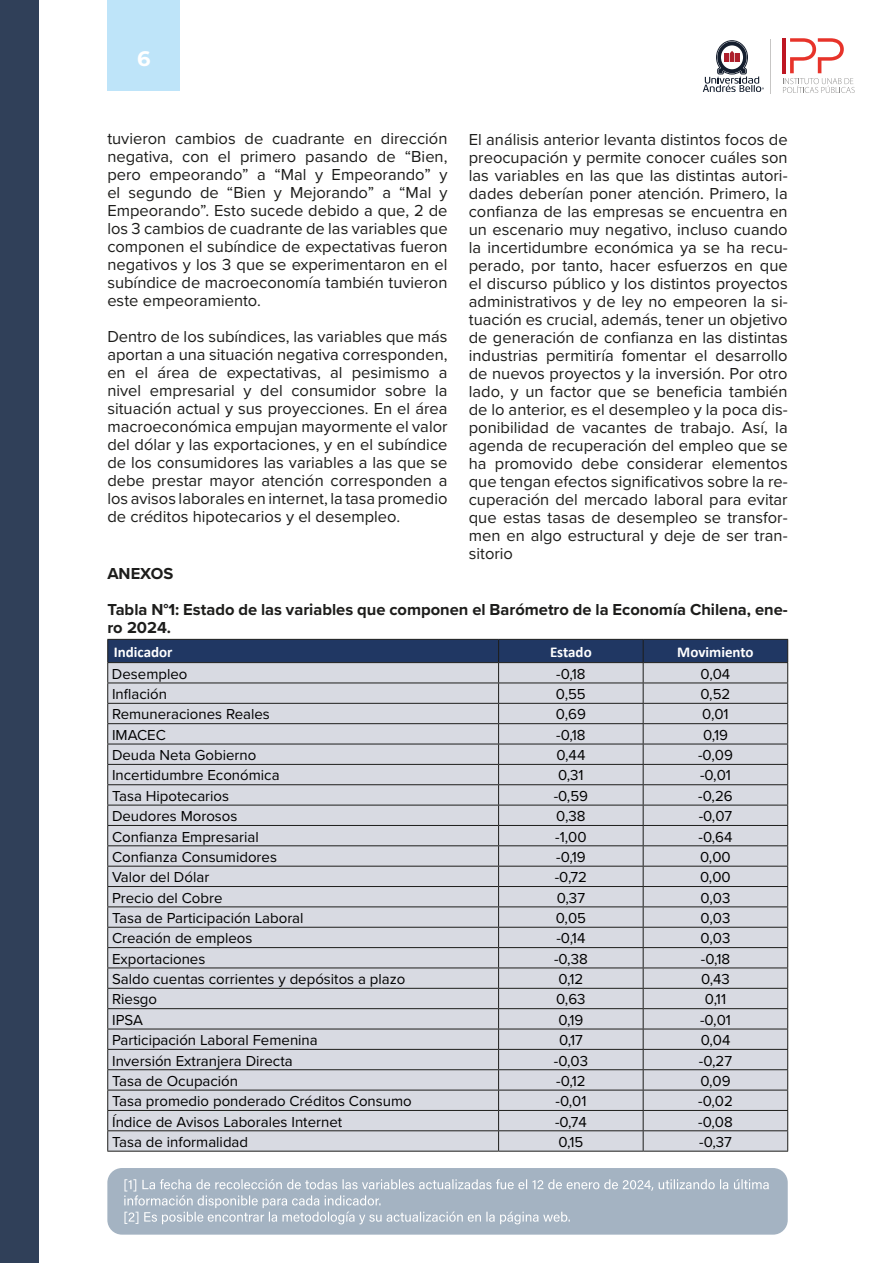
<style>
.page{position:relative;width:893px;height:1263px;background:#fff}
.page>*{position:absolute;margin:0;border:0;box-sizing:border-box;transform-origin:0 0}
.t1{font:700 21px "Montserrat";color:#fff}
.t2{font:16.5px/18px "Proxima Nova";color:#1d1d1b;text-align:justify}
.t3{font:700 16.5px/36px "Proxima Nova";color:#1d1d1b}
.t4{font:15px "Proxima Nova";color:#000}
.t5{font:700 15px "Calibri";color:#fff}
</style>
<div class="page">
<div style="left:107px;top:0;width:73px;height:90px;background:#bee4f9"></div>
<div style="left:0;top:0;width:38px;height:1263px;background:#304059"></div>
<svg style="left:703px;top:41px;width:61px;height:51px"></svg>
<hr style="left:771px;top:39px;width:1px;height:55px;background:#c7c6c5">
<hr style="left:782px;top:38px;width:4px;height:35px;background:#be1622">
<svg style="left:783px;top:38px;width:72px;height:55px"></svg>
<hr style="left:107px;top:1151px;width:392px;height:1px;background:#1d1d1b">
<hr style="left:499px;top:1151px;width:144px;height:1px;background:#1d1d1b">
<hr style="left:643px;top:1151px;width:145px;height:1px;background:#1d1d1b">
<svg style="left:107px;top:639px;width:681px;height:512px;background:#c6c8d1"></svg>
<div style="left:107px;top:1168px;width:681px;height:66px;background:#a4b3c2;border-radius:15px"></div>
<svg style="left:124px;top:1179px;width:645px;height:45px"></svg>
<p class="t1" style="left:137px;top:44px;width:15px">6</p>
<p class="t2" style="left:107px;top:129px;width:342px">tuvieron cambios de cuadrante en dirección negativa, con el primero pasando de “Bien, pero empeorando” a “Mal y Empeorando” y el segundo de “Bien y Mejorando” a “Mal y Empeorando”. Esto sucede debido a que, 2 de los 3 cambios de cuadrante de las variables que componen el subíndice de expectativas fueron negativos y los 3 que se experimentaron en el subíndice de macroeconomía también tuvieron este empeoramiento.</p>
<p class="t2" style="left:107px;top:327px;width:342px">Dentro de los subíndices, las variables que más aportan a una situación negativa corresponden, en el área de expectativas, al pesimismo a nivel empresarial y del consumidor sobre la situación actual y sus proyecciones. En el área macroeconómica empujan mayormente el valor del dólar y las exportaciones, y en el subíndice de los consumidores las variables a las que se debe prestar mayor atención corresponden a los avisos laborales en internet, la tasa promedio de créditos hipotecarios y el desempleo.</p>
<p class="t2" style="left:469px;top:130px;width:320px">El análisis anterior levanta distintos focos de preocupación y permite conocer cuáles son las variables en las que las distintas autori&shy;dades deberían poner atención. Primero, la confianza de las empresas se encuentra en un escenario muy negativo, incluso cuando la incertidumbre económica ya se ha recu&shy;perado, por tanto, hacer esfuerzos en que el discurso público y los distintos proyectos administrativos y de ley no empeoren la si&shy;tuación es crucial, además, tener un objetivo de generación de confianza en las distintas industrias permitiría fomentar el desarrollo de nuevos proyectos y la inversión. Por otro lado, y un factor que se beneficia también de lo anterior, es el desempleo y la poca dis&shy;ponibilidad de vacantes de trabajo. Así, la agenda de recuperación del empleo que se ha promovido debe considerar elementos que tengan efectos significativos sobre la re&shy;cuperación del mercado laboral para evitar que estas tasas de desempleo se transfor&shy;men en algo estructural y deje de ser tran&shy;sitorio</p>
<p class="t3" style="left:107px;top:555px;width:682px">ANEXOS<br>Tabla N°1: Estado de las variables que componen el Barómetro de la Economía Chilena, ene-</p>
<p class="t3" style="left:107px;top:609px;width:65px">ro 2024.</p>
<p class="t5" style="left:114px;top:641px;width:60px">Indicador</p>
<p class="t5" style="left:550px;top:641px;width:43px">Estado</p>
<p class="t5" style="left:677px;top:641px;width:78px">Movimiento</p>
<p class="t4" style="left:112px;top:662px;width:77px">Desempleo</p>
<p class="t4" style="left:556px;top:662px;width:31px">-0,18</p>
<p class="t4" style="left:701px;top:662px;width:31px">0,04</p>
<p class="t4" style="left:112px;top:683px;width:57px">Inflación</p>
<p class="t4" style="left:556px;top:683px;width:31px">0,55</p>
<p class="t4" style="left:700px;top:683px;width:31px">0,52</p>
<p class="t4" style="left:112px;top:703px;width:159px">Remuneraciones Reales</p>
<p class="t4" style="left:556px;top:703px;width:31px">0,69</p>
<p class="t4" style="left:702px;top:703px;width:28px">0,01</p>
<p class="t4" style="left:112px;top:724px;width:55px">IMACEC</p>
<p class="t4" style="left:556px;top:724px;width:31px">-0,18</p>
<p class="t4" style="left:703px;top:724px;width:26px">0,19</p>
<p class="t4" style="left:112px;top:744px;width:146px">Deuda Neta Gobierno</p>
<p class="t4" style="left:556px;top:744px;width:30px">0,44</p>
<p class="t4" style="left:698px;top:744px;width:36px">-0,09</p>
<p class="t4" style="left:112px;top:764px;width:169px">Incertidumbre Económica</p>
<p class="t4" style="left:558px;top:764px;width:27px">0,31</p>
<p class="t4" style="left:700px;top:764px;width:32px">-0,01</p>
<p class="t4" style="left:112px;top:785px;width:119px">Tasa Hipotecarios</p>
<p class="t4" style="left:554px;top:785px;width:36px">-0,59</p>
<p class="t4" style="left:698px;top:785px;width:36px">-0,26</p>
<p class="t4" style="left:112px;top:805px;width:127px">Deudores Morosos</p>
<p class="t4" style="left:556px;top:805px;width:31px">0,38</p>
<p class="t4" style="left:699px;top:805px;width:35px">-0,07</p>
<p class="t4" style="left:112px;top:825px;width:148px">Confianza Empresarial</p>
<p class="t4" style="left:555px;top:825px;width:33px">-1,00</p>
<p class="t4" style="left:698px;top:825px;width:35px">-0,64</p>
<p class="t4" style="left:112px;top:846px;width:166px">Confianza Consumidores</p>
<p class="t4" style="left:556px;top:846px;width:31px">-0,19</p>
<p class="t4" style="left:700px;top:846px;width:32px">0,00</p>
<p class="t4" style="left:112px;top:866px;width:99px">Valor del Dólar</p>
<p class="t4" style="left:555px;top:866px;width:34px">-0,72</p>
<p class="t4" style="left:700px;top:866px;width:32px">0,00</p>
<p class="t4" style="left:112px;top:886px;width:112px">Precio del Cobre</p>
<p class="t4" style="left:557px;top:886px;width:30px">0,37</p>
<p class="t4" style="left:701px;top:886px;width:31px">0,03</p>
<p class="t4" style="left:112px;top:907px;width:193px">Tasa de Participación Laboral</p>
<p class="t4" style="left:556px;top:907px;width:32px">0,05</p>
<p class="t4" style="left:701px;top:907px;width:31px">0,03</p>
<p class="t4" style="left:112px;top:927px;width:142px">Creación de empleos</p>
<p class="t4" style="left:556px;top:927px;width:30px">-0,14</p>
<p class="t4" style="left:701px;top:927px;width:31px">0,03</p>
<p class="t4" style="left:112px;top:947px;width:95px">Exportaciones</p>
<p class="t4" style="left:554px;top:947px;width:35px">-0,38</p>
<p class="t4" style="left:701px;top:947px;width:31px">-0,18</p>
<p class="t4" style="left:112px;top:968px;width:295px">Saldo cuentas corrientes y depósitos a plazo</p>
<p class="t4" style="left:558px;top:968px;width:26px">0,12</p>
<p class="t4" style="left:701px;top:968px;width:30px">0,43</p>
<p class="t4" style="left:112px;top:988px;width:47px">Riesgo</p>
<p class="t4" style="left:556px;top:988px;width:31px">0,63</p>
<p class="t4" style="left:705px;top:988px;width:23px">0,11</p>
<p class="t4" style="left:112px;top:1008px;width:32px">IPSA</p>
<p class="t4" style="left:558px;top:1008px;width:26px">0,19</p>
<p class="t4" style="left:700px;top:1008px;width:32px">-0,01</p>
<p class="t4" style="left:112px;top:1029px;width:207px">Participación Laboral Femenina</p>
<p class="t4" style="left:559px;top:1029px;width:25px">0,17</p>
<p class="t4" style="left:701px;top:1029px;width:31px">0,04</p>
<p class="t4" style="left:112px;top:1049px;width:182px">Inversión Extranjera Directa</p>
<p class="t4" style="left:554px;top:1049px;width:36px">-0,03</p>
<p class="t4" style="left:699px;top:1049px;width:35px">-0,27</p>
<p class="t4" style="left:112px;top:1070px;width:128px">Tasa de Ocupación</p>
<p class="t4" style="left:556px;top:1070px;width:31px">-0,12</p>
<p class="t4" style="left:700px;top:1070px;width:32px">0,09</p>
<p class="t4" style="left:112px;top:1090px;width:301px">Tasa promedio ponderado Créditos Consumo</p>
<p class="t4" style="left:555px;top:1090px;width:32px">-0,01</p>
<p class="t4" style="left:698px;top:1090px;width:36px">-0,02</p>
<p class="t4" style="left:112px;top:1110px;width:232px">Índice de Avisos Laborales Internet</p>
<p class="t4" style="left:555px;top:1110px;width:33px">-0,74</p>
<p class="t4" style="left:698px;top:1110px;width:36px">-0,08</p>
<p class="t4" style="left:112px;top:1131px;width:138px">Tasa de informalidad</p>
<p class="t4" style="left:558px;top:1131px;width:26px">0,15</p>
<p class="t4" style="left:699px;top:1131px;width:34px">-0,37</p>
</div>
